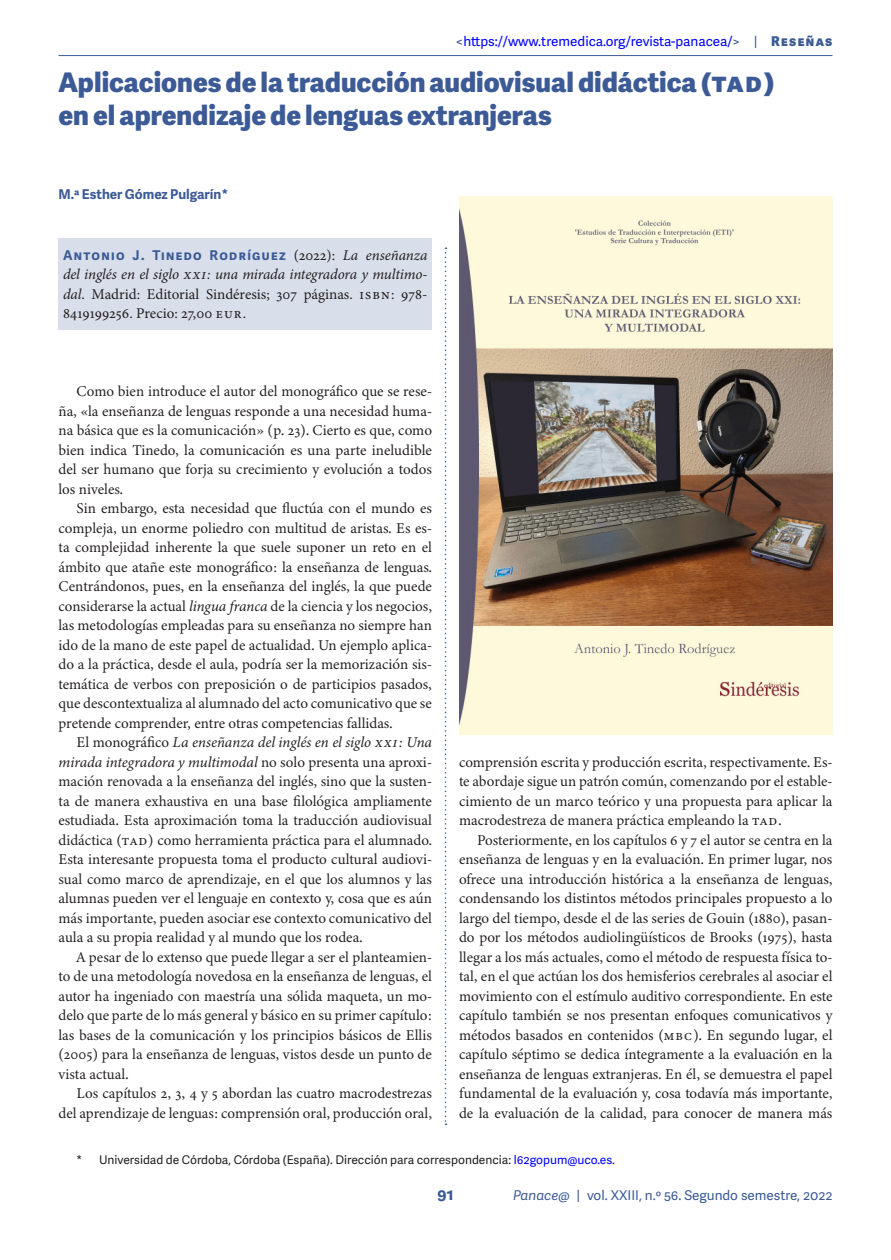
<style>
.page{position:relative;width:891px;height:1260px;background:#fff}
.page>*{position:absolute;margin:0;border:0;box-sizing:border-box;transform-origin:0 0}
.Título_en_español{font:800 27px/33px "Adelle Sans";color:#3c5a96}
.t1{font:700 16.5px "Adelle Sans";color:#3c5a96}
.t2{font:15px/19.5px "Minion 3";letter-spacing:-.005em;color:#231f20;text-align:justify}
.Ficha_de_reseña{font:15px/19.5px "Minion Pro";color:#231f20;text-align:justify}
.t3{font:13.5px "Adelle Sans";color:#00f}
.t4{font:13.5px "Adelle Sans";color:#3c5a96}
.Ficha_de_reseña-2{font:700 13.5px "Adelle Sans";letter-spacing:.1em;color:#3c5a96}
.Autores{font:700 13.5px "Adelle Sans";color:#3c5a96}
.Nota_al_pie{font:12px "Adelle Sans";color:#231f20}
.s1{color:#3c5a96}
.s2{font-weight:800;color:#3c5a96}
.s3{font-family:"Minion Pro";font-weight:400;font-size:15px;color:#231f20}
.s4{font-family:"Minion Pro";font-weight:400;font-style:italic;font-size:15px;color:#231f20}
.s5{font-style:italic}
.s6{font-family:"Minion Pro";font-style:italic}
.s7{color:#00f}
</style>
<div class="page">
<hr style="left:58px;top:55px;width:774px;height:1px;background:#3c5a96">
<div style="left:58px;top:238px;width:374px;height:92px;background:#d8deea"></div>
<svg style="left:445px;top:248px;width:2px;height:877px"></svg>
<img style="left:459px;top:196px;width:373px;height:539px">
<p class="t3" style="left:456px;top:32px;width:378px"><span class="s1">&lt;</span>https://www.tremedica.org/revista-panacea/<span class="s1">&gt; |</span> <span class="s2">Reseñas</span></p>
<p class="Título_en_español" style="left:58px;top:65px;width:718px">Aplicaciones de la traducción audiovisual didáctica (tad) en el aprendizaje de lenguas extranjeras</p>
<p class="Autores" style="left:58px;top:184px;width:171px">M.ª Esther Gómez Pulgarín*</p>
<p class="Ficha_de_reseña-2" style="left:63px;top:245px;width:366px">Antonio J. Tinedo Rodríguez <span class="s3">(2022):</span> <span class="s4">La enseñanza</span></p>
<p class="Ficha_de_reseña" style="left:63px;top:265px;width:366px"><span class="s5">del inglés en el siglo xxi: una mirada integradora y multimo&shy;dal</span>. Madrid: Editorial Sindéresis; 307 páginas. isbn: 978- 8419199256. Precio: 27,00 eur.</p>
<p class="t2" style="left:58px;top:381px;width:375px;text-indent:18px">Como bien introduce el autor del monográfico que se rese&shy;ña, «la enseñanza de lenguas responde a una necesidad huma&shy;na básica que es la comunicación» (p. 23). Cierto es que, como bien indica Tinedo, la comunicación es una parte ineludible del ser humano que forja su crecimiento y evolución a todos los niveles.</p>
<p class="t2" style="left:58px;top:498px;width:375px;text-indent:18px">Sin embargo, esta necesidad que fluctúa con el mundo es compleja, un enorme poliedro con multitud de aristas. Es es&shy;ta complejidad inherente la que suele suponer un reto en el ámbito que atañe este monográfico: la enseñanza de lenguas.<br>Centrándonos, pues, en la enseñanza del inglés, la que puede considerarse la actual <span class="s5">lingua franca</span> de la ciencia y los negocios, las metodologías empleadas para su enseñanza no siempre han ido de la mano de este papel de actualidad. Un ejemplo aplica&shy;do a la práctica, desde el aula, podría ser la memorización sis&shy;temática de verbos con preposición o de participios pasados, que descontextualiza al alumnado del acto comunicativo que se pretende comprender, entre otras competencias fallidas.</p>
<p class="t2" style="left:58px;top:732px;width:375px;text-indent:18px">El monográfico <span class="s5">La enseñanza del inglés en el siglo</span> <span class="s6">xxi</span><span class="s5">: Una mirada integradora y multimodal</span> no solo presenta una aproxi&shy;mación renovada a la enseñanza del inglés, sino que la susten&shy;ta de manera exhaustiva en una base filológica ampliamente estudiada. Esta aproximación toma la traducción audiovisual didáctica (tad) como herramienta práctica para el alumnado.<br>Esta interesante propuesta toma el producto cultural audiovi&shy;sual como marco de aprendizaje, en el que los alumnos y las alumnas pueden ver el lenguaje en contexto y, cosa que es aún más importante, pueden asociar ese contexto comunicativo del aula a su propia realidad y al mundo que los rodea.</p>
<p class="t2" style="left:58px;top:947px;width:375px;text-indent:18px">A pesar de lo extenso que puede llegar a ser el planteamien&shy;to de una metodología novedosa en la enseñanza de lenguas, el autor ha ingeniado con maestría una sólida maqueta, un mo&shy;delo que parte de lo más general y básico en su primer capítulo: las bases de la comunicación y los principios básicos de Ellis (2005) para la enseñanza de lenguas, vistos desde un punto de vista actual.</p>
<p class="t2" style="left:58px;top:1083px;width:375px;text-align:right">Los capítulos 2, 3, 4 y 5 abordan las cuatro macrodestrezas del aprendizaje de lenguas: comprensión oral, producción oral,</p>
<p class="Nota_al_pie" style="left:76px;top:1151px;width:540px">* Universidad de Córdoba, Córdoba (España). Dirección para correspondencia: <span class="s7">l62gopum@uco.es</span>.</p>
<p class="t2" style="left:459px;top:752px;width:375px">comprensión escrita y producción escrita, respectivamente. Es&shy;te abordaje sigue un patrón común, comenzando por el estable&shy;cimiento de un marco teórico y una propuesta para aplicar la macrodestreza de manera práctica empleando la tad.</p>
<p class="t2" style="left:459px;top:830px;width:375px;text-indent:18px">Posteriormente, en los capítulos 6 y 7 el autor se centra en la enseñanza de lenguas y en la evaluación. En primer lugar, nos ofrece una introducción histórica a la enseñanza de lenguas, condensando los distintos métodos principales propuesto a lo largo del tiempo, desde el de las series de Gouin (1880), pasan&shy;do por los métodos audiolingüísticos de Brooks (1975), hasta llegar a los más actuales, como el método de respuesta física to&shy;tal, en el que actúan los dos hemisferios cerebrales al asociar el movimiento con el estímulo auditivo correspondiente. En este capítulo también se nos presentan enfoques comunicativos y métodos basados en contenidos (mbc). En segundo lugar, el capítulo séptimo se dedica íntegramente a la evaluación en la enseñanza de lenguas extranjeras. En él, se demuestra el papel fundamental de la evaluación y, cosa todavía más importante, de la evaluación de la calidad, para conocer de manera más</p>
<p class="t1" style="left:437px;top:1182px;width:18px">91</p>
<p class="t4" style="left:513px;top:1186px;width:321px"><span class="s5">Panace@</span> | vol. XXIII, n.º 56. Segundo semestre, 2022</p>
</div>
